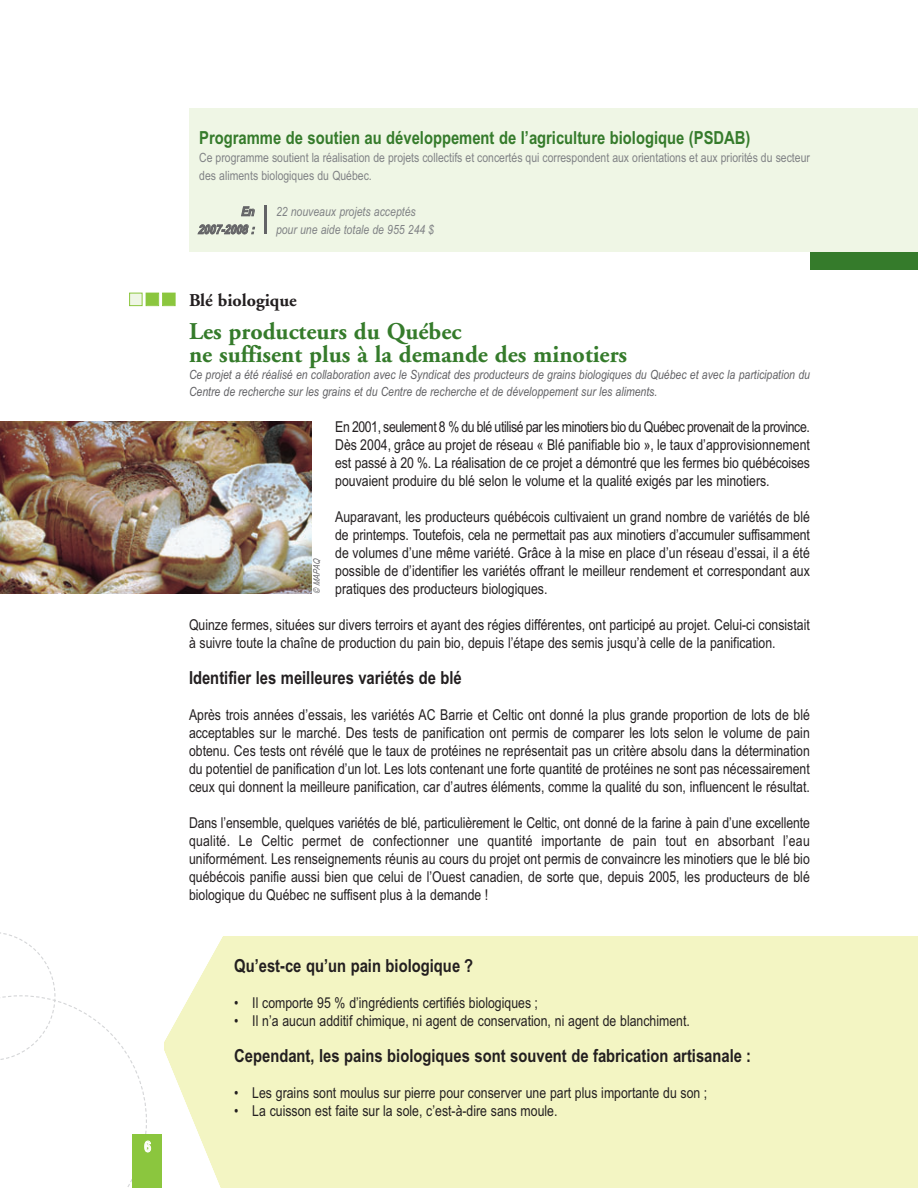
<style>
.page{position:relative;width:918px;height:1188px;background:#fff}
.page>*{position:absolute;margin:0;border:0;box-sizing:border-box;transform-origin:0 0}
.t1{font:700 24px/22.5px "Adobe Garamond";color:#357b2b}
.t2{font:700 18px "Arial Narrow";color:#231f20}
.t3{font:700 18px "Arial Narrow";color:#357b2b}
.t4{font:700 18px "Adobe Garamond";color:#231f20}
.t5{font:15px/18px "Arial Narrow";color:#231f20;text-align:justify}
.t6{font:700 15px "Arial Narrow";color:#fff}
.t7{font:italic 12.75px/17.2px "Arial Narrow";color:#636366}
.t8{font:12.75px/18px "Arial Narrow";color:#808285}
.t9{font:italic 12.75px/18px "Arial Narrow";color:#808285}
.t10{font:italic 700 12.75px/18px "Arial Narrow";color:#636366;text-align:right}
.t11{font:italic 9px "Arial Narrow";color:#636366}
</style>
<div class="page">
<svg style="left:0;top:932px;width:147px;height:256px"></svg>
<div style="left:133px;top:1134px;width:29px;height:54px;background:#8bc63e"></div>
<div style="left:189px;top:108px;width:729px;height:144px;background:#eff6e5"></div>
<div style="left:810px;top:252px;width:108px;height:18px;background:#357b2b"></div>
<hr style="left:264px;top:206px;width:3px;height:28px;background:#636366">
<img style="left:0;top:421px;width:311px;height:173px">
<div style="left:163px;top:293px;width:12px;height:12px;background:#8bc63e"></div>
<div style="left:162px;top:293px;width:14px;height:13px;border:1px solid #8bc63e"></div>
<div style="left:146px;top:293px;width:12px;height:12px;background:#8bc63e"></div>
<div style="left:146px;top:293px;width:13px;height:13px;border:1px solid #8bc63e"></div>
<div style="left:130px;top:293px;width:12px;height:12px;background:#eff6e5"></div>
<div style="left:129px;top:293px;width:13px;height:13px;border:1px solid #8bc63e"></div>
<p class="t6" style="left:144px;top:1141px;width:8px">6</p>
<p class="t3" style="left:199px;top:131px;width:553px">Programme de soutien au développement de l’agriculture biologique (PSDAB)</p>
<p class="t8" style="left:199px;top:150px;width:612px">Ce programme soutient la réalisation de projets collectifs et concertés qui correspondent aux orientations et aux priorités du secteur des aliments biologiques du Québec.</p>
<p class="t10" style="left:198px;top:204px;width:60px">En<br>2007-2008 :</p>
<p class="t9" style="left:276px;top:203px;width:160px">22 nouveaux projets acceptés pour une aide totale de 955 244 $</p>
<p class="t4" style="left:189px;top:293px;width:109px">Blé biologique</p>
<h1 class="t1" style="left:189px;top:322px;width:440px">Les producteurs du Québec<br>ne suffisent plus à la demande des minotiers</h1>
<p class="t7" style="left:189px;top:367px;width:623px">Ce projet a été réalisé en collaboration avec le Syndicat des producteurs de grains biologiques du Québec et avec la participation du<br>Centre de recherche sur les grains et du Centre de recherche et de développement sur les aliments.</p>
<p class="t5" style="left:335px;top:419px;width:476px">En 2001, seulement 8 % du blé utilisé par les minotiers bio du Québec provenait de la province.<br>Dès 2004, grâce au projet de réseau « Blé panifiable bio », le taux d’approvisionnement est passé à 20 %. La réalisation de ce projet a démontré que les fermes bio québécoises pouvaient produire du blé selon le volume et la qualité exigés par les minotiers.</p>
<p class="t5" style="left:335px;top:509px;width:476px">Auparavant, les producteurs québécois cultivaient un grand nombre de variétés de blé de printemps. Toutefois, cela ne permettait pas aux minotiers d’accumuler suffisamment de volumes d’une même variété. Grâce à la mise en place d’un réseau d’essai, il a été possible de d’identifier les variétés offrant le meilleur rendement et correspondant aux pratiques des producteurs biologiques.</p>
<p class="t5" style="left:189px;top:617px;width:622px">Quinze fermes, situées sur divers terroirs et ayant des régies différentes, ont participé au projet. Celui-ci consistait à suivre toute la chaîne de production du pain bio, depuis l’étape des semis jusqu’à celle de la panification.</p>
<p class="t2" style="left:189px;top:671px;width:274px">Identifier les meilleures variétés de blé</p>
<p class="t5" style="left:189px;top:707px;width:622px">Après trois années d’essais, les variétés AC Barrie et Celtic ont donné la plus grande proportion de lots de blé acceptables sur le marché. Des tests de panification ont permis de comparer les lots selon le volume de pain obtenu. Ces tests ont révélé que le taux de protéines ne représentait pas un critère absolu dans la détermination du potentiel de panification d’un lot. Les lots contenant une forte quantité de protéines ne sont pas nécessairement ceux qui donnent la meilleure panification, car d’autres éléments, comme la qualité du son, influencent le résultat.</p>
<p class="t5" style="left:189px;top:815px;width:622px">Dans l’ensemble, quelques variétés de blé, particulièrement le Celtic, ont donné de la farine à pain d’une excellente qualité. Le Celtic permet de confectionner une quantité importante de pain tout en absorbant l’eau uniformément. Les renseignements réunis au cours du projet ont permis de convaincre les minotiers que le blé bio québécois panifie aussi bien que celui de l’Ouest canadien, de sorte que, depuis 2005, les producteurs de blé biologique du Québec ne suffisent plus à la demande !</p>
<p class="t11" style="left:313px;top:594px;width:36px;rotate:-90deg">© MAPAQ</p>
<p class="t2" style="left:234px;top:959px;width:241px">Qu’est-ce qu’un pain biologique ?</p>
<p class="t5" style="left:234px;top:995px;width:305px">• Il comporte 95 % d’ingrédients certifiés biologiques ;</p>
<p class="t5" style="left:234px;top:1013px;width:457px">• Il n’a aucun additif chimique, ni agent de conservation, ni agent de blanchiment.</p>
<p class="t2" style="left:234px;top:1049px;width:518px">Cependant, les pains biologiques sont souvent de fabrication artisanale :</p>
<p class="t5" style="left:234px;top:1085px;width:475px">• Les grains sont moulus sur pierre pour conserver une part plus importante du son ;</p>
<p class="t5" style="left:234px;top:1103px;width:325px">• La cuisson est faite sur la sole, c’est-à-dire sans moule.</p>
</div>
